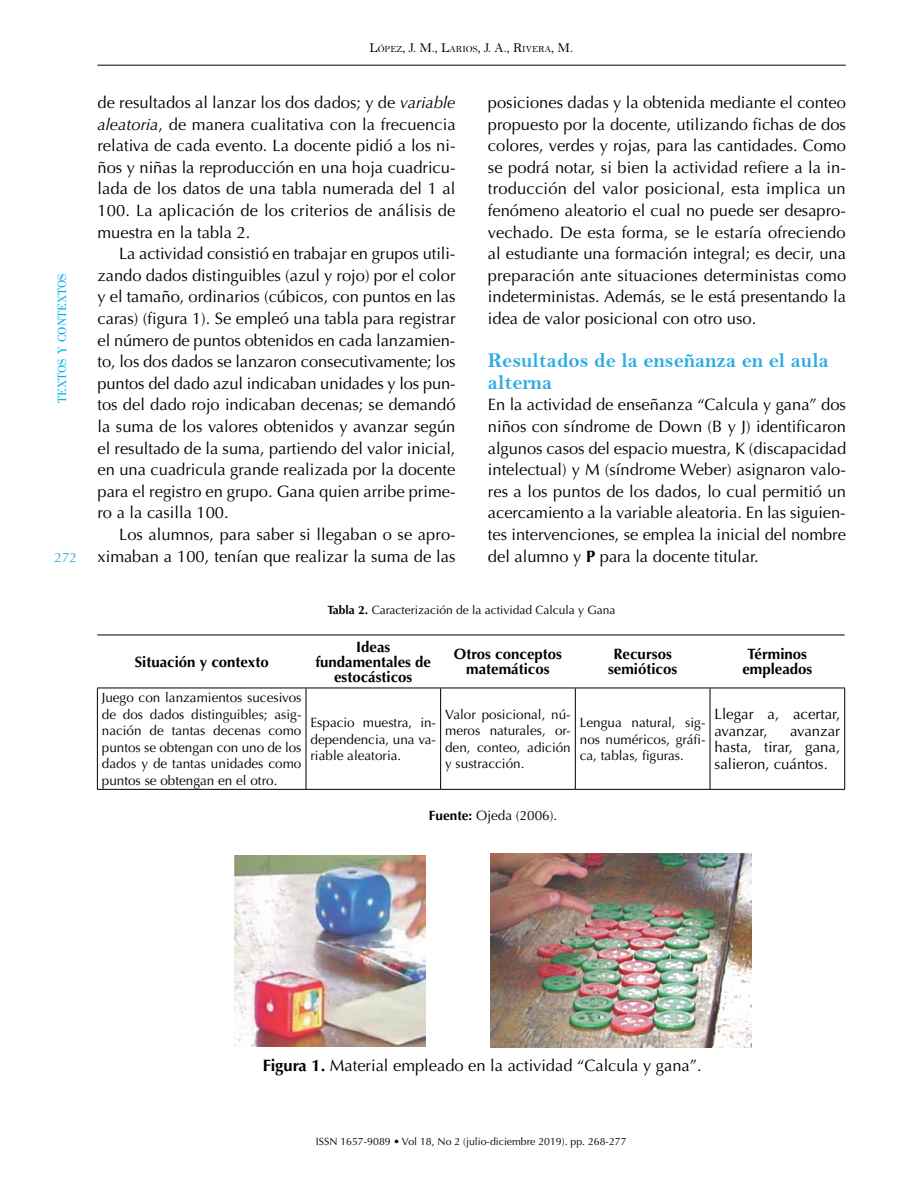
<style>
.page{position:relative;width:918px;height:1188px;background:#fff}
.page>*{position:absolute;margin:0;border:0;box-sizing:border-box;transform-origin:0 0}
.t1{font:21px/21.6px "Bell MT Bold";color:#2cace2}
.t2{font:16.5px/21.6px "Optima LT Std";color:#000;text-align:justify}
.t3{font:700 15px/15px "Optima LT Std";color:#000;text-align:center}
.t4{font:15px/16.5px "Optima LT Std";color:#000}
.t5{font:13.5px/16.5px "Optima LT Std";color:#000;text-align:justify}
.t6{font:13.5px "Bell";color:#000}
.t7{font:13.5px "Optima LT Std";color:#2cace2}
.t8{font:12.6px "Bodoni BT";color:#00aeef}
.t9{font:12px "Optima LT Std";color:#000}
.t10{font:10.5px "Optima LT Std";color:#000}
.s1{font-size:9.45px}
.s2{font-weight:700}
.s3{font-style:italic}
</style>
<div class="page">
<hr style="left:98px;top:65px;width:748px;height:1px;background:#000">
<hr style="left:306px;top:688px;width:1px;height:101px;background:#000">
<hr style="left:440px;top:688px;width:1px;height:101px;background:#000">
<hr style="left:575px;top:688px;width:1px;height:101px;background:#000">
<hr style="left:710px;top:688px;width:1px;height:101px;background:#000">
<hr style="left:97px;top:688px;width:1px;height:101px;background:#000">
<hr style="left:844px;top:688px;width:1px;height:101px;background:#000">
<hr style="left:97px;top:789px;width:209px;height:1px;background:#000">
<hr style="left:306px;top:789px;width:135px;height:1px;background:#000">
<hr style="left:441px;top:789px;width:134px;height:1px;background:#000">
<hr style="left:575px;top:789px;width:135px;height:1px;background:#000">
<hr style="left:710px;top:789px;width:135px;height:1px;background:#000">
<hr style="left:97px;top:635px;width:209px;height:1px;background:#000">
<hr style="left:306px;top:635px;width:135px;height:1px;background:#000">
<hr style="left:441px;top:635px;width:134px;height:1px;background:#000">
<hr style="left:575px;top:635px;width:135px;height:1px;background:#000">
<hr style="left:710px;top:635px;width:135px;height:1px;background:#000">
<hr style="left:97px;top:688px;width:209px;height:1px;background:#000">
<hr style="left:306px;top:688px;width:135px;height:1px;background:#000">
<hr style="left:441px;top:688px;width:134px;height:1px;background:#000">
<hr style="left:575px;top:688px;width:135px;height:1px;background:#000">
<hr style="left:710px;top:688px;width:135px;height:1px;background:#000">
<img style="left:235px;top:855px;width:191px;height:192px">
<img style="left:491px;top:854px;width:261px;height:194px">
<p class="t8" style="left:54px;top:403px;width:131px;rotate:-90deg">textos y contextos</p>
<p class="t7" style="left:55px;top:549px;width:24px">272</p>
<p class="t6" style="left:369px;top:40px;width:205px">L<span class="s1">ÓPEZ</span>, J. M., L<span class="s1">ARIOS</span>, J. A., R<span class="s1">IVERA</span>, M.</p>
<p class="t2" style="left:488px;top:92px;width:360px">posiciones dadas y la obtenida mediante el conteo propuesto por la docente, utilizando fichas de dos colores, verdes y rojas, para las cantidades. Como se podrá notar, si bien la actividad refiere a la in&shy;troducción del valor posicional, esta implica un fenómeno aleatorio el cual no puede ser desapro&shy;vechado. De esta forma, se le estaría ofreciendo al estudiante una formación integral; es decir, una preparación ante situaciones deterministas como indeterministas. Además, se le está presentando la idea de valor posicional con otro uso.</p>
<p class="t1" style="left:488px;top:350px;width:342px">Resultados de la enseñanza en el aula alterna</p>
<p class="t2" style="left:488px;top:394px;width:360px">En la actividad de enseñanza “Calcula y gana” dos niños con síndrome de Down (B y J) identificaron algunos casos del espacio muestra, K (discapacidad intelectual) y M (síndrome Weber) asignaron valo&shy;res a los puntos de los dados, lo cual permitió un acercamiento a la variable aleatoria. En las siguien&shy;tes intervenciones, se emplea la inicial del nombre del alumno y <span class="s2">P</span> para la docente titular.</p>
<p class="t9" style="left:328px;top:603px;width:289px"><span class="s2">Tabla 2.</span> Caracterización de la actividad Calcula y Gana</p>
<p class="t2" style="left:98px;top:92px;width:360px">de resultados al lanzar los dos dados; y de <span class="s3">variable aleatoria</span>, de manera cualitativa con la frecuencia relativa de cada evento. La docente pidió a los ni&shy;ños y niñas la reproducción en una hoja cuadricu&shy;lada de los datos de una tabla numerada del 1 al 100. La aplicación de los criterios de análisis de muestra en la tabla 2.</p>
<p class="t2" style="left:98px;top:243px;width:360px;text-indent:22px">La actividad consistió en trabajar en grupos utili&shy;zando dados distinguibles (azul y rojo) por el color y el tamaño, ordinarios (cúbicos, con puntos en las caras) (figura 1). Se empleó una tabla para registrar el número de puntos obtenidos en cada lanzamien&shy;to, los dos dados se lanzaron consecutivamente; los puntos del dado azul indicaban unidades y los pun&shy;tos del dado rojo indicaban decenas; se demandó la suma de los valores obtenidos y avanzar según el resultado de la suma, partiendo del valor inicial, en una cuadricula grande realizada por la docente para el registro en grupo. Gana quien arribe prime&shy;ro a la casilla 100.</p>
<p class="t2" style="left:98px;top:524px;width:360px;text-align:right">Los alumnos, para saber si llegaban o se apro&shy;ximaban a 100, tenían que realizar la suma de las</p>
<p class="t3" style="left:135px;top:655px;width:136px">Situación y contexto</p>
<p class="t5" style="left:102px;top:690px;width:201px">Juego con lanzamientos sucesivos de dos dados distinguibles; asig&shy;nación de tantas decenas como puntos se obtengan con uno de los dados y de tantas unidades como puntos se obtengan en el otro.</p>
<p class="t3" style="left:316px;top:640px;width:117px">Ideas fundamentales de estocásticos</p>
<p class="t3" style="left:454px;top:647px;width:110px">Otros conceptos matemáticos</p>
<p class="t3" style="left:608px;top:647px;width:71px">Recursos semióticos</p>
<p class="t3" style="left:742px;top:647px;width:72px">Términos empleados</p>
<p class="t5" style="left:311px;top:714px;width:127px">Espacio muestra, in&shy;dependencia, una va&shy;riable aleatoria.</p>
<p class="t5" style="left:445px;top:706px;width:127px">Valor posicional, nú&shy;meros naturales, or&shy;den, conteo, adición y sustracción.</p>
<p class="t5" style="left:580px;top:714px;width:127px">Lengua natural, sig&shy;nos numéricos, gráfi&shy;ca, tablas, figuras.</p>
<p class="t4" style="left:715px;top:706px;width:127px">Llegar a, acertar, avanzar,</p>
<p class="t4" style="left:715px;top:723px;width:127px;text-align:justify;text-indent:76px">avanzar hasta, tirar, gana, salieron, cuántos.</p>
<p class="t5" style="left:429px;top:808px;width:130px"><span class="s2">Fuente:</span> Ojeda (2006).</p>
<p class="t2" style="left:263px;top:1055px;width:441px"><span class="s2">Figura 1.</span> Material empleado en la actividad “Calcula y gana”.</p>
<p class="t10" style="left:316px;top:1135px;width:312px">ISSN 1657-9089 • Vol 18, No 2 (julio-diciembre 2019). pp. 268-277</p>
</div>
